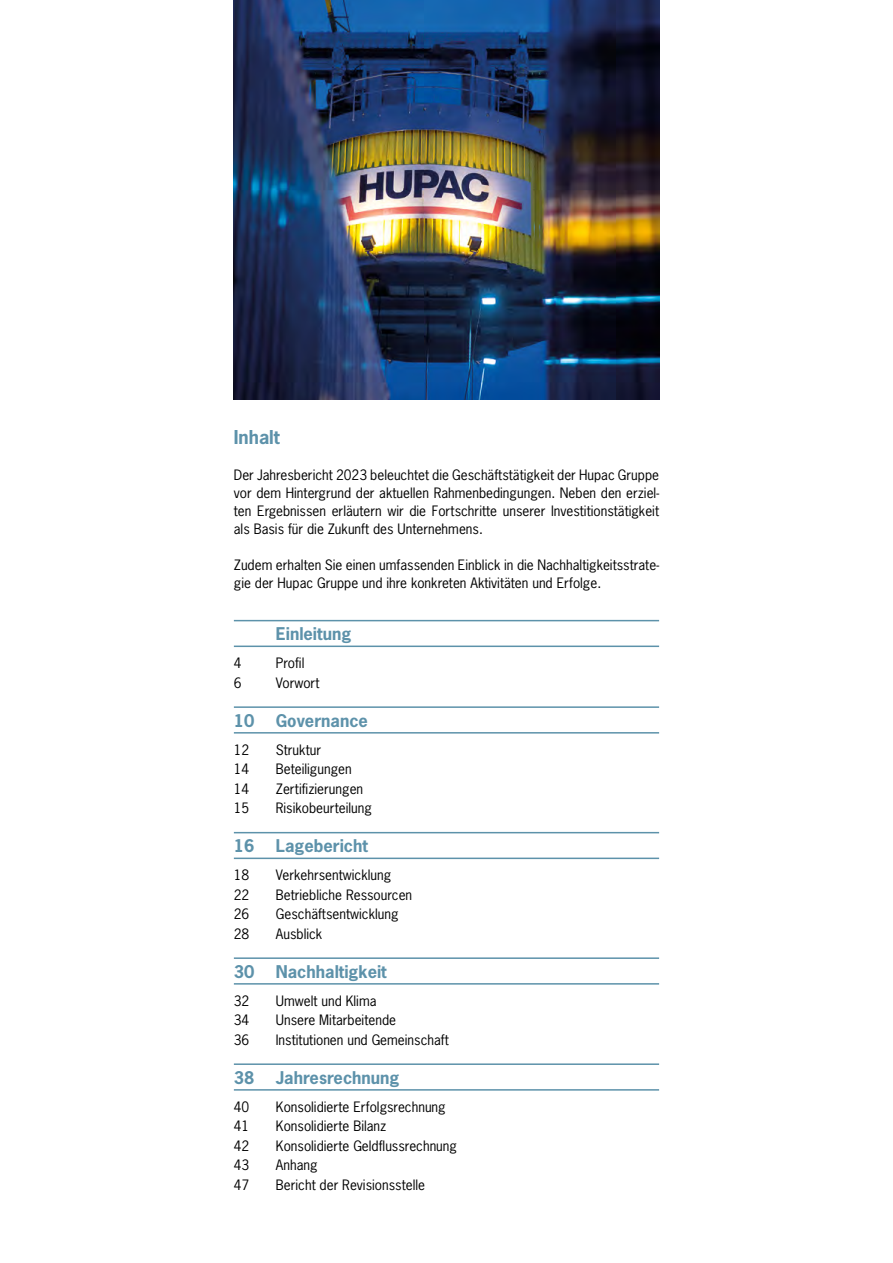
<style>
.page{position:relative;width:893px;height:1263px;background:#fff}
.page>*{position:absolute;margin:0;border:0;box-sizing:border-box;transform-origin:0 0}
.t1{font:700 18px "News Gothic Std";color:#5d92aa}
.t2{font:700 16.5px "News Gothic Std";color:#5d92aa}
.t3{font:13.5px/18px "News Gothic Std";color:#000;text-align:justify}
</style>
<div class="page">
<hr style="left:234px;top:620px;width:425px;height:1px;background:#5d92aa">
<hr style="left:234px;top:645px;width:425px;height:2px;background:#5d92aa">
<hr style="left:234px;top:706px;width:425px;height:2px;background:#5d92aa">
<hr style="left:234px;top:732px;width:425px;height:1px;background:#5d92aa">
<hr style="left:234px;top:832px;width:425px;height:1px;background:#5d92aa">
<hr style="left:234px;top:857px;width:425px;height:2px;background:#5d92aa">
<hr style="left:234px;top:957px;width:425px;height:2px;background:#5d92aa">
<hr style="left:234px;top:983px;width:425px;height:1px;background:#5d92aa">
<hr style="left:234px;top:1063px;width:425px;height:2px;background:#5d92aa">
<hr style="left:234px;top:1089px;width:425px;height:1px;background:#5d92aa">
<img style="left:234px;top:0;width:425px;height:400px">
<h1 class="t1" style="left:234px;top:425px;width:48px">Inhalt</h1>
<p class="t3" style="left:234px;top:465px;width:427px">Der Jahresbericht 2023 beleuchtet die Geschäftstätigkeit der Hupac Gruppe vor dem Hintergrund der aktuellen Rahmenbedingungen. Neben den erziel&shy;ten Ergebnissen erläutern wir die Fortschritte unserer Investitionstätigkeit als Basis für die Zukunft des Unternehmens.</p>
<p class="t3" style="left:234px;top:555px;width:427px">Zudem erhalten Sie einen umfassenden Einblick in die Nachhaltigkeitsstrate&shy;gie der Hupac Gruppe und ihre konkreten Aktivitäten und Erfolge.</p>
<p class="t2" style="left:276px;top:623px;width:77px">Einleitung</p>
<p class="t3" style="left:234px;top:654px;width:9px">4</p>
<p class="t3" style="left:276px;top:654px;width:30px">Profil</p>
<p class="t3" style="left:234px;top:673px;width:9px">6</p>
<p class="t3" style="left:276px;top:673px;width:45px">Vorwort</p>
<p class="t2" style="left:234px;top:709px;width:22px">10</p>
<p class="t2" style="left:276px;top:709px;width:94px">Governance</p>
<p class="t3" style="left:234px;top:740px;width:17px">12</p>
<p class="t3" style="left:276px;top:740px;width:47px">Struktur</p>
<p class="t3" style="left:234px;top:760px;width:17px">14</p>
<p class="t3" style="left:276px;top:760px;width:77px">Beteiligungen</p>
<p class="t3" style="left:234px;top:779px;width:17px">14</p>
<p class="t3" style="left:276px;top:779px;width:89px">Zertifizierungen</p>
<p class="t3" style="left:234px;top:799px;width:17px">15</p>
<p class="t3" style="left:276px;top:799px;width:98px">Risikobeurteilung</p>
<p class="t2" style="left:234px;top:835px;width:22px">16</p>
<p class="t2" style="left:276px;top:835px;width:94px">Lagebericht</p>
<p class="t3" style="left:234px;top:866px;width:17px">18</p>
<p class="t3" style="left:276px;top:866px;width:117px">Verkehrsentwicklung</p>
<p class="t3" style="left:234px;top:885px;width:17px">22</p>
<p class="t3" style="left:276px;top:885px;width:138px">Betriebliche Ressourcen</p>
<p class="t3" style="left:234px;top:905px;width:17px">26</p>
<p class="t3" style="left:276px;top:905px;width:124px">Geschäftsentwicklung</p>
<p class="t3" style="left:234px;top:924px;width:17px">28</p>
<p class="t3" style="left:276px;top:924px;width:48px">Ausblick</p>
<p class="t2" style="left:234px;top:960px;width:22px">30</p>
<p class="t2" style="left:276px;top:960px;width:112px">Nachhaltigkeit</p>
<p class="t3" style="left:234px;top:991px;width:17px">32</p>
<p class="t3" style="left:276px;top:991px;width:102px">Umwelt und Klima</p>
<p class="t3" style="left:234px;top:1011px;width:17px">34</p>
<p class="t3" style="left:276px;top:1011px;width:122px">Unsere Mitarbeitende</p>
<p class="t3" style="left:234px;top:1030px;width:17px">36</p>
<p class="t3" style="left:276px;top:1030px;width:174px">Institutionen und Gemeinschaft</p>
<p class="t2" style="left:234px;top:1066px;width:22px">38</p>
<p class="t2" style="left:276px;top:1066px;width:125px">Jahresrechnung</p>
<p class="t3" style="left:234px;top:1097px;width:17px">40</p>
<p class="t3" style="left:276px;top:1097px;width:171px">Konsolidierte Erfolgsrechnung</p>
<p class="t3" style="left:234px;top:1117px;width:17px">41</p>
<p class="t3" style="left:276px;top:1117px;width:112px">Konsolidierte Bilanz</p>
<p class="t3" style="left:234px;top:1136px;width:17px">42</p>
<p class="t3" style="left:276px;top:1136px;width:183px">Konsolidierte Geldflussrechnung</p>
<p class="t3" style="left:234px;top:1156px;width:17px">43</p>
<p class="t3" style="left:276px;top:1156px;width:43px">Anhang</p>
<p class="t3" style="left:234px;top:1175px;width:17px">47</p>
<p class="t3" style="left:276px;top:1175px;width:151px">Bericht der Revisionsstelle</p>
</div>
